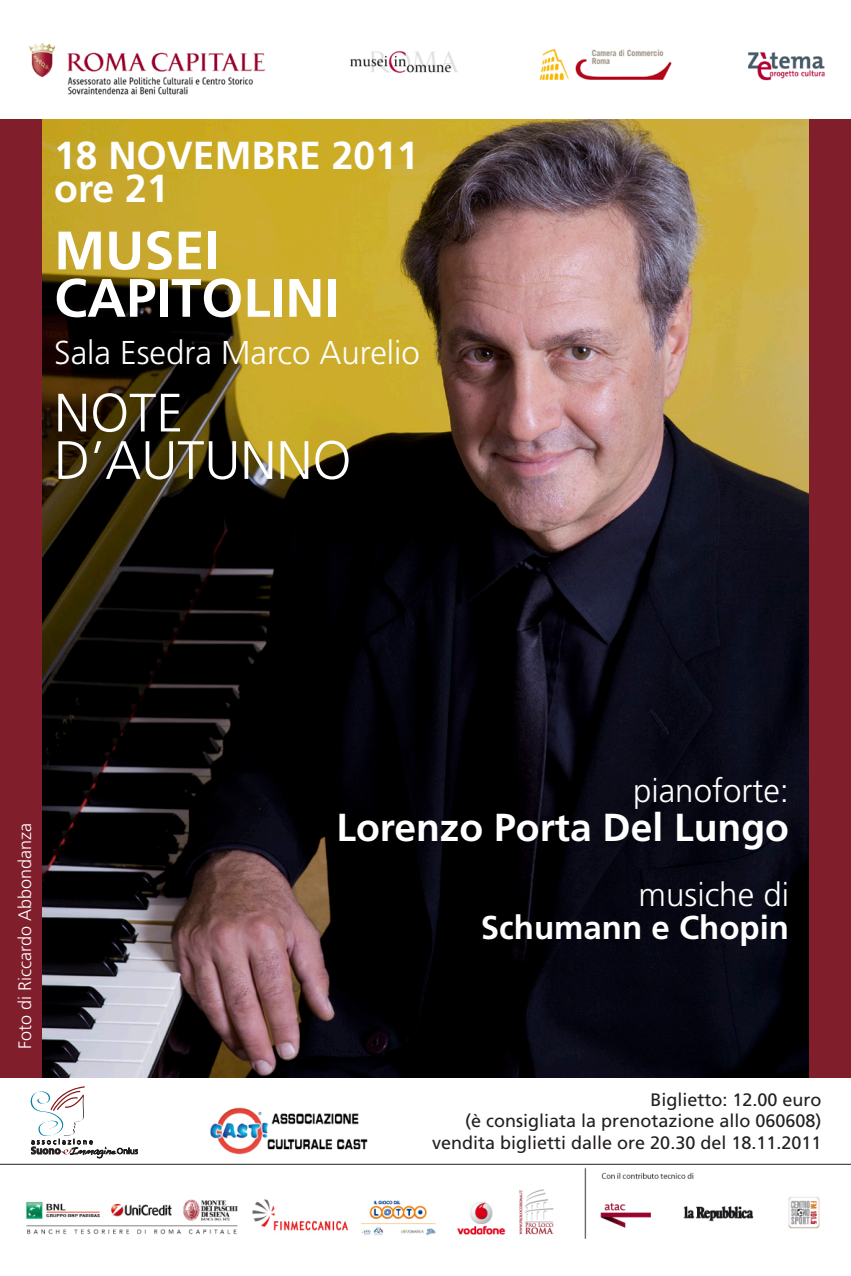
<style>
.page{position:relative;width:851px;height:1276px;background:#fff}
.page>*{position:absolute;margin:0;border:0;box-sizing:border-box;transform-origin:0 0}
.t1{font:700 54px "Frutiger LT Std";color:#fff}
.t2{font:300 54px "Frutiger LT Std";color:#fff}
.t3{font:700 39px "Frutiger LT Std";color:#fff}
.t4{font:300 33px "Frutiger LT Std";color:#fff}
.t5{font:700 33px "Frutiger LT Std";color:#fff}
.t6{font:18px "Frutiger";color:#231f20}
.t7{font:300 18px "Frutiger LT Std";color:#fff}
</style>
<div class="page">
<div style="left:0;top:85px;width:850px;height:1012px;background:#801e2b"></div>
<img style="left:42px;top:119px;width:766px;height:959px">
<svg style="left:0;top:43px;width:850px;height:76px"></svg>
<div style="left:0;top:1078px;width:850px;height:198px;background:#fff"></div>
<img style="left:25px;top:1164px;width:825px;height:75px">
<img style="left:210px;top:1107px;width:158px;height:48px">
<div style="left:0;top:1086px;width:183px;height:104px;background:#fff"></div>
<svg style="left:30px;top:1086px;width:108px;height:72px"></svg>
<hr style="left:0;top:1163px;width:850px;height:1px;background:#231f20">
<p class="t3" style="left:54px;top:132px;width:366px">18 NOVEMBRE 2011</p>
<p class="t3" style="left:54px;top:166px;width:116px">ore 21</p>
<p class="t1" style="left:54px;top:219px;width:167px">MUSEI</p>
<p class="t1" style="left:54px;top:266px;width:287px">CAPITOLINI</p>
<p class="t4" style="left:54px;top:334px;width:367px">Sala Esedra Marco Aurelio</p>
<p class="t2" style="left:54px;top:382px;width:131px">NOTE</p>
<p class="t2" style="left:54px;top:430px;width:299px">D’AUTUNNO</p>
<p class="t7" style="left:15px;top:1049px;width:227px;rotate:-90deg">Foto di Riccardo Abbondanza</p>
<p class="t4" style="left:633px;top:772px;width:157px">pianoforte:</p>
<p class="t3" style="left:336px;top:804px;width:454px">Lorenzo Porta Del Lungo</p>
<p class="t4" style="left:638px;top:876px;width:152px">musiche di</p>
<p class="t5" style="left:480px;top:908px;width:310px">Schumann e Chopin</p>
<p class="t6" style="left:650px;top:1088px;width:173px">Biglietto: 12.00 euro</p>
<p class="t6" style="left:465px;top:1110px;width:358px">(è consigliata la prenotazione allo 060608)</p>
<p class="t6" style="left:432px;top:1132px;width:391px">vendita biglietti dalle ore 20.30 del 18.11.2011</p>
</div>
